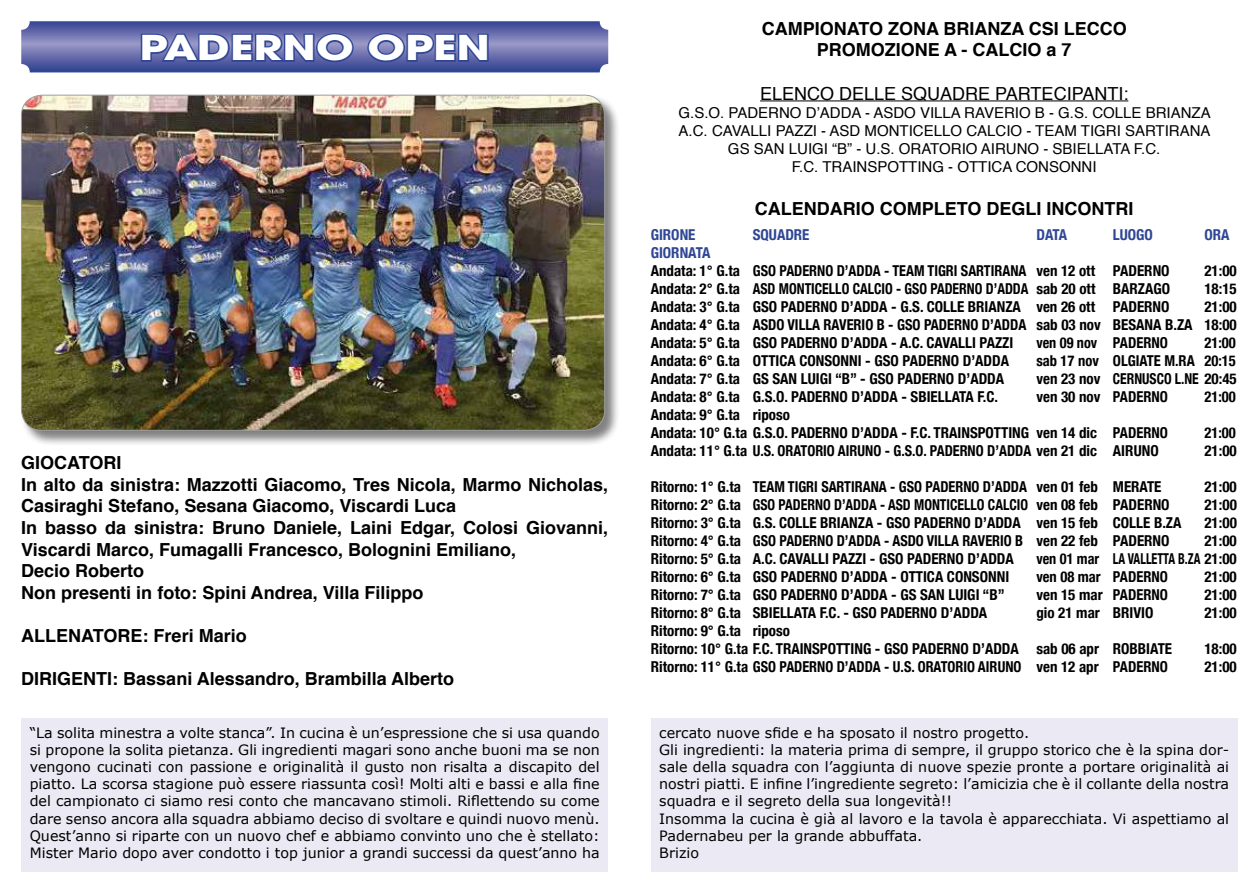
<style>
.page{position:relative;width:1259px;height:893px;background:#fff}
.page>*{position:absolute;margin:0;border:0;box-sizing:border-box;transform-origin:0 0}
.t1{font:700 34.05px "Avant Garde";color:#fff;scale:1.3 1}
.t2{font:700 18px/21.6px "Helvetica";color:#000}
.t3{font:18px "Helvetica";color:#000}
.t4{font:700 condensed 15px/18px "Helvetica Neue";color:#000}
.t5{font:15px "Helvetica";color:#000}
.t6{font:700 condensed 15px "Helvetica Neue";color:#000;scale:.95 1}
.t7{font:700 condensed 15px "Helvetica Neue";color:#2e4694}
.t8{font:14.25px/17.1px "Verdana";color:#000;text-align:justify}
</style>
<div class="page">
<div style="left:21px;top:94px;width:599px;height:352px;background:#000;opacity:.5"></div>
<img style="left:21px;top:95px;width:584px;height:335px">
<svg style="left:21px;top:21px;width:587px;height:51px;background:#5b65a7"></svg>
<hr style="left:760px;top:100px;width:368px;height:1px;background:#000">
<div style="left:21px;top:719px;width:587px;height:153px;background:#ebeaf4"></div>
<div style="left:651px;top:719px;width:586px;height:153px;background:#ebeaf4"></div>
<h1 class="t1" style="left:139px;top:26px;width:271px">PADERNO OPEN</h1>
<p class="t2" style="left:21px;top:452px;width:588px">GIOCATORI<br>In alto da sinistra: Mazzotti Giacomo, Tres Nicola, Marmo Nicholas, Casiraghi Stefano, Sesana Giacomo, Viscardi Luca<br>In basso da sinistra: Bruno Daniele, Laini Edgar, Colosi Giovanni, Viscardi Marco, Fumagalli Francesco, Bolognini Emiliano,<br>Decio Roberto<br>Non presenti in foto: Spini Andrea, Villa Filippo</p>
<p class="t2" style="left:21px;top:625px;width:227px">ALLENATORE: Freri Mario</p>
<p class="t2" style="left:21px;top:668px;width:434px">DIRIGENTI: Bassani Alessandro, Brambilla Alberto</p>
<p class="t2" style="left:761px;top:18px;width:367px;text-align:center">CAMPIONATO ZONA BRIANZA CSI LECCO<br>PROMOZIONE A - CALCIO a 7</p>
<p class="t3" style="left:760px;top:79px;width:370px">ELENCO DELLE SQUADRE PARTECIPANTI:</p>
<p class="t5" style="left:678px;top:101px;width:62px">G.S.O. PADERNO</p>
<p class="t5" style="left:806px;top:101px;width:26px">D’ADDA</p>
<p class="t5" style="left:865px;top:101px;width:347px">- ASDO VILLA RAVERIO B - G.S. COLLE BRIANZA</p>
<p class="t5" style="left:678px;top:119px;width:533px">A.C. CAVALLI PAZZI - ASD MONTICELLO CALCIO - TEAM TIGRI SARTIRANA</p>
<p class="t5" style="left:728px;top:137px;width:434px">GS SAN LUIGI “B” - U.S. ORATORIO AIRUNO - SBIELLATA F.C.</p>
<p class="t5" style="left:792px;top:155px;width:306px">F.C. TRAINSPOTTING - OTTICA CONSONNI</p>
<p class="t2" style="left:755px;top:198px;width:380px">CALENDARIO COMPLETO DEGLI INCONTRI</p>
<p class="t7" style="left:651px;top:222px;width:46px">GIRONE</p>
<p class="t7" style="left:753px;top:222px;width:58px">SQUADRE</p>
<p class="t7" style="left:1036px;top:222px;width:32px">DATA</p>
<p class="t7" style="left:1113px;top:222px;width:42px">LUOGO</p>
<p class="t7" style="left:1204px;top:222px;width:27px">ORA</p>
<p class="t7" style="left:651px;top:240px;width:61px">GIORNATA</p>
<p class="t4" style="left:651px;top:260px;width:520px">Andata: 1° G.ta GSO PADERNO D’ADDA - TEAM TIGRI SARTIRANA ven 12 ott PADERNO</p>
<p class="t4" style="left:1204px;top:260px;width:34px">21:00</p>
<p class="t4" style="left:651px;top:278px;width:521px">Andata: 2° G.ta ASD MONTICELLO CALCIO - GSO PADERNO D’ADDA sab 20 ott BARZAGO</p>
<p class="t4" style="left:1204px;top:278px;width:34px">18:15</p>
<p class="t4" style="left:651px;top:296px;width:520px">Andata: 3° G.ta GSO PADERNO D’ADDA - G.S. COLLE BRIANZA ven 26 ott PADERNO</p>
<p class="t4" style="left:651px;top:296px;width:587px;text-align:justify;text-indent:554px">21:00<br>Andata: 4° G.ta ASDO VILLA RAVERIO B - GSO PADERNO D’ADDA sab 03 nov BESANA B.ZA 18:00<br>Andata: 5° G.ta GSO PADERNO D’ADDA - A.C. CAVALLI PAZZI</p>
<p class="t6" style="left:1036px;top:330px;width:140px">ven 09 nov PADERNO</p>
<p class="t4" style="left:1204px;top:332px;width:33px">21:00</p>
<p class="t4" style="left:651px;top:350px;width:360px">Andata: 6° G.ta OTTICA CONSONNI - GSO PADERNO D’ADDA</p>
<p class="t4" style="left:1036px;top:350px;width:201px">sab 17 nov OLGIATE M.RA 20:15</p>
<p class="t4" style="left:651px;top:368px;width:355px">Andata: 7° G.ta GS SAN LUIGI “B” - GSO PADERNO D’ADDA</p>
<p class="t4" style="left:1036px;top:368px;width:202px">ven 23 nov CERNUSCO L.NE 20:45</p>
<p class="t4" style="left:651px;top:386px;width:349px">Andata: 8° G.ta G.S.O. PADERNO D’ADDA - SBIELLATA F.C.</p>
<p class="t4" style="left:1036px;top:386px;width:133px">ven 30 nov PADERNO</p>
<p class="t4" style="left:1204px;top:386px;width:33px">21:00</p>
<p class="t4" style="left:651px;top:404px;width:518px">Andata: 9° G.ta riposo<br>Andata: 10° G.ta G.S.O. PADERNO D’ADDA - F.C. TRAINSPOTTING ven 14 dic PADERNO</p>
<p class="t4" style="left:1204px;top:422px;width:33px">21:00</p>
<p class="t4" style="left:651px;top:440px;width:509px">Andata: 11° G.ta U.S. ORATORIO AIRUNO - G.S.O. PADERNO D’ADDA ven 21 dic AIRUNO</p>
<p class="t4" style="left:1204px;top:440px;width:34px">21:00</p>
<p class="t4" style="left:651px;top:476px;width:512px">Ritorno: 1° G.ta TEAM TIGRI SARTIRANA - GSO PADERNO D’ADDA ven 01 feb MERATE</p>
<p class="t4" style="left:1204px;top:476px;width:34px">21:00</p>
<p class="t4" style="left:651px;top:494px;width:520px">Ritorno: 2° G.ta GSO PADERNO D’ADDA - ASD MONTICELLO CALCIO ven 08 feb PADERNO</p>
<p class="t4" style="left:1204px;top:494px;width:34px">21:00</p>
<p class="t4" style="left:651px;top:512px;width:471px">Ritorno: 3° G.ta G.S. COLLE BRIANZA - GSO PADERNO D’ADDA ven 15 feb colle</p>
<p class="t4" style="left:1154px;top:512px;width:29px">b.ZA</p>
<p class="t4" style="left:1204px;top:512px;width:34px">21:00</p>
<p class="t4" style="left:651px;top:530px;width:520px">Ritorno: 4° G.ta GSO PADERNO D’ADDA - ASDO VILLA RAVERIO B ven 22 feb PADERNO</p>
<p class="t4" style="left:1204px;top:530px;width:34px">21:00</p>
<p class="t4" style="left:651px;top:548px;width:365px">Ritorno: 5° G.ta A.C. CAVALLI PAZZI - GSO PADERNO D’ADDA</p>
<p class="t6" style="left:1036px;top:546px;width:212px">ven 01 mar LA VALLETTA B.za 21:00</p>
<p class="t4" style="left:651px;top:566px;width:360px">Ritorno: 6° G.ta GSO PADERNO D’ADDA - OTTICA CONSONNI</p>
<p class="t4" style="left:1036px;top:566px;width:133px">ven 08 mar PADERNO</p>
<p class="t4" style="left:1204px;top:566px;width:34px">21:00</p>
<p class="t4" style="left:651px;top:584px;width:355px">Ritorno: 7° G.ta GSO PADERNO D’ADDA - GS SAN LUIGI “B”</p>
<p class="t4" style="left:1036px;top:584px;width:133px">ven 15 mar PADERNO</p>
<p class="t4" style="left:1204px;top:584px;width:34px">21:00</p>
<p class="t4" style="left:651px;top:602px;width:338px">Ritorno: 8° G.ta SBIELLATA F.C. - GSO PADERNO D’ADDA</p>
<p class="t4" style="left:1036px;top:602px;width:119px">gio 21 mar BRIVIO</p>
<p class="t4" style="left:1204px;top:602px;width:34px">21:00</p>
<p class="t4" style="left:651px;top:620px;width:523px">Ritorno: 9° G.ta riposo<br>Ritorno: 10° G.ta F.C. TRAINSPOTTING - GSO PADERNO D’ADDA sab 06 apr ROBBIATE</p>
<p class="t4" style="left:1204px;top:638px;width:34px">18:00</p>
<p class="t4" style="left:651px;top:656px;width:518px">Ritorno: 11° G.ta GSO PADERNO D’ADDA - U.S. ORATORIO AIRUNO ven 12 apr PADERNO</p>
<p class="t4" style="left:1204px;top:656px;width:34px">21:00</p>
<p class="t8" style="left:30px;top:724px;width:571px">“La solita minestra a volte stanca”. In cucina è un’espressione che si usa quando si propone la solita pietanza. Gli ingredienti magari sono anche buoni ma se non vengono cucinati con passione e originalità il gusto non risalta a discapito del piatto. La scorsa stagione può essere riassunta così! Molti alti e bassi e alla fine del campionato ci siamo resi conto che mancavano stimoli. Riflettendo su come dare senso ancora alla squadra abbiamo deciso di svoltare e quindi nuovo menù.<br>Quest’anno si riparte con un nuovo chef e abbiamo convinto uno che è stellato:<br>Mister Mario dopo aver condotto i top junior a grandi successi da quest’anno ha</p>
<p class="t8" style="left:659px;top:724px;width:571px;text-align:left">cercato nuove sfide e ha sposato il nostro progetto.<br>Gli ingredienti: la materia prima di sempre, il gruppo storico che è la spina dor&shy;sale della squadra con l’aggiunta di nuove spezie pronte a portare originalità ai nostri piatti. E infine l’ingrediente segreto: l’amicizia che è il collante della nostra squadra e il segreto della sua longevità!!<br>Insomma la cucina è già al lavoro e la tavola è apparecchiata. Vi aspettiamo al Padernabeu per la grande abbuffata.<br>Brizio</p>
</div>
